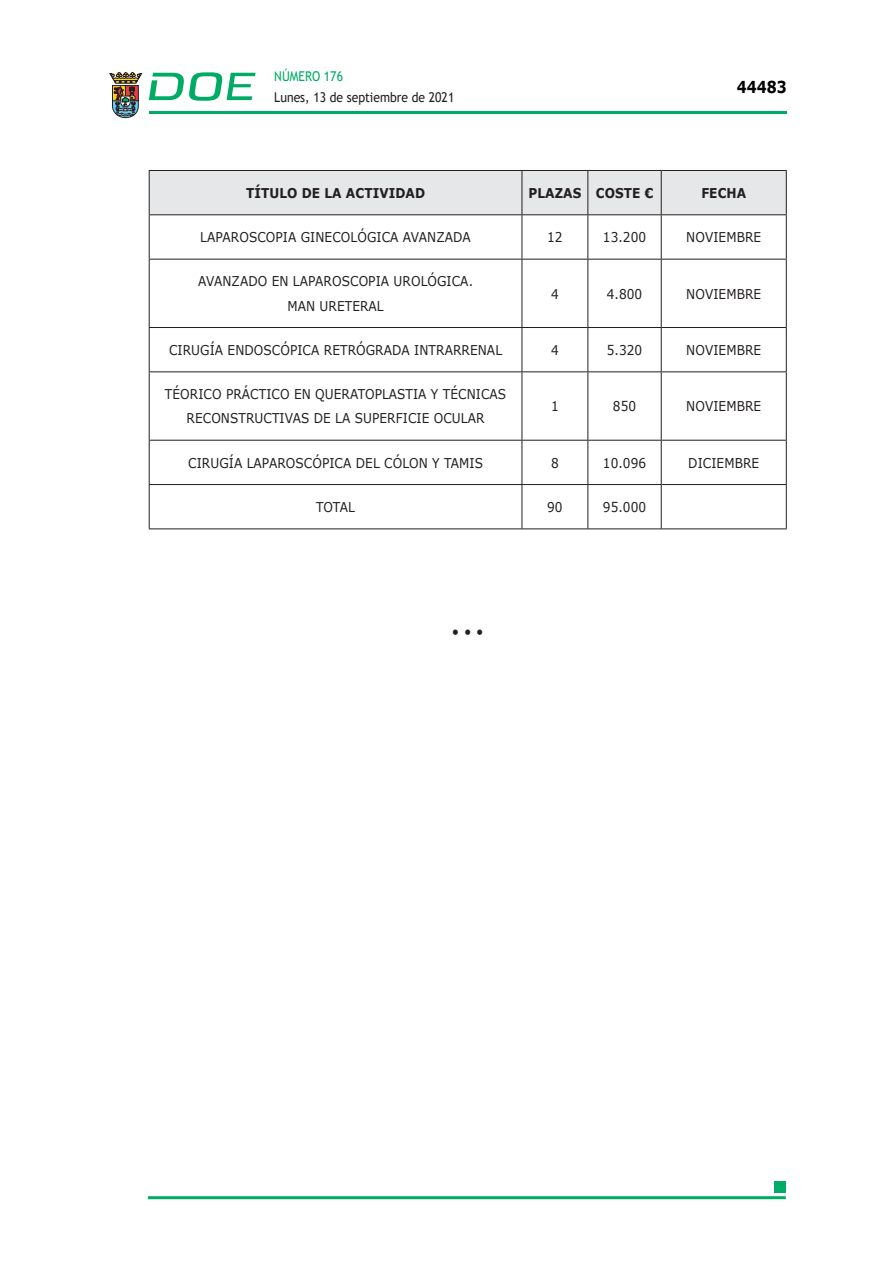
<style>
.page{position:relative;width:893px;height:1263px;background:#fff}
.page>*{position:absolute;margin:0;border:0;box-sizing:border-box;transform-origin:0 0}
.t1{font:700 16.5px "Verdana";color:#000;scale:.85 1}
.CUERPO_DE_TEXTO{font:15px "Verdana";color:#231f20;scale:.9 1}
.CUERPO_DE_TEXTO-2{font:13.5px/24px "Verdana";letter-spacing:.005em;color:#231f20;text-align:center;scale:.9 1}
.ENCABEZADO_TABLA{font:700 13.5px "Verdana";letter-spacing:.005em;color:#231f20;scale:.9 1}
.t2{font:13.5px "Trebuchet MS";color:#231f20;scale:.9 1}
.t3{font:13.5px "Trebuchet MS";color:#00ab67;scale:.9 1}
</style>
<div class="page">
<hr style="left:149px;top:111px;width:638px;height:3px;background:#00ab66">
<svg style="left:109px;top:72px;width:33px;height:46px"></svg>
<svg style="left:149px;top:72px;width:106px;height:29px"></svg>
<hr style="left:148px;top:1196px;width:638px;height:3px;background:#00ab66">
<div style="left:775px;top:1181px;width:11px;height:11px;background:#00ab66"></div>
<div style="left:150px;top:171px;width:636px;height:43px;background:#e6e7e9"></div>
<hr style="left:149px;top:170px;width:373px;height:1px;background:#231f20">
<hr style="left:522px;top:170px;width:66px;height:1px;background:#231f20">
<hr style="left:588px;top:170px;width:73px;height:1px;background:#231f20">
<hr style="left:661px;top:170px;width:126px;height:1px;background:#231f20">
<hr style="left:149px;top:214px;width:373px;height:1px;background:#231f20">
<hr style="left:522px;top:214px;width:66px;height:1px;background:#231f20">
<hr style="left:588px;top:214px;width:73px;height:1px;background:#231f20">
<hr style="left:661px;top:214px;width:126px;height:1px;background:#231f20">
<hr style="left:149px;top:259px;width:373px;height:1px;background:#231f20">
<hr style="left:522px;top:259px;width:66px;height:1px;background:#231f20">
<hr style="left:588px;top:259px;width:73px;height:1px;background:#231f20">
<hr style="left:661px;top:259px;width:126px;height:1px;background:#231f20">
<hr style="left:149px;top:327px;width:373px;height:1px;background:#231f20">
<hr style="left:522px;top:327px;width:66px;height:1px;background:#231f20">
<hr style="left:588px;top:327px;width:73px;height:1px;background:#231f20">
<hr style="left:661px;top:327px;width:126px;height:1px;background:#231f20">
<hr style="left:149px;top:371px;width:373px;height:1px;background:#231f20">
<hr style="left:522px;top:371px;width:66px;height:1px;background:#231f20">
<hr style="left:588px;top:371px;width:73px;height:1px;background:#231f20">
<hr style="left:661px;top:371px;width:126px;height:1px;background:#231f20">
<hr style="left:149px;top:440px;width:373px;height:1px;background:#231f20">
<hr style="left:522px;top:440px;width:66px;height:1px;background:#231f20">
<hr style="left:588px;top:440px;width:73px;height:1px;background:#231f20">
<hr style="left:661px;top:440px;width:126px;height:1px;background:#231f20">
<hr style="left:149px;top:484px;width:373px;height:1px;background:#231f20">
<hr style="left:522px;top:484px;width:66px;height:1px;background:#231f20">
<hr style="left:588px;top:484px;width:73px;height:1px;background:#231f20">
<hr style="left:661px;top:484px;width:126px;height:1px;background:#231f20">
<hr style="left:149px;top:528px;width:373px;height:1px;background:#231f20">
<hr style="left:522px;top:528px;width:66px;height:1px;background:#231f20">
<hr style="left:588px;top:528px;width:73px;height:1px;background:#231f20">
<hr style="left:661px;top:528px;width:126px;height:1px;background:#231f20">
<hr style="left:149px;top:171px;width:1px;height:43px;background:#231f20">
<hr style="left:149px;top:215px;width:1px;height:44px;background:#231f20">
<hr style="left:149px;top:260px;width:1px;height:67px;background:#231f20">
<hr style="left:149px;top:328px;width:1px;height:43px;background:#231f20">
<hr style="left:149px;top:372px;width:1px;height:68px;background:#231f20">
<hr style="left:149px;top:441px;width:1px;height:43px;background:#231f20">
<hr style="left:149px;top:485px;width:1px;height:43px;background:#231f20">
<hr style="left:522px;top:171px;width:1px;height:43px;background:#231f20">
<hr style="left:587px;top:171px;width:1px;height:43px;background:#231f20">
<hr style="left:661px;top:171px;width:1px;height:43px;background:#231f20">
<hr style="left:786px;top:171px;width:1px;height:43px;background:#231f20">
<hr style="left:522px;top:215px;width:1px;height:44px;background:#231f20">
<hr style="left:587px;top:215px;width:1px;height:44px;background:#231f20">
<hr style="left:661px;top:215px;width:1px;height:44px;background:#231f20">
<hr style="left:786px;top:215px;width:1px;height:44px;background:#231f20">
<hr style="left:522px;top:260px;width:1px;height:67px;background:#231f20">
<hr style="left:587px;top:260px;width:1px;height:67px;background:#231f20">
<hr style="left:661px;top:260px;width:1px;height:67px;background:#231f20">
<hr style="left:786px;top:260px;width:1px;height:67px;background:#231f20">
<hr style="left:522px;top:328px;width:1px;height:43px;background:#231f20">
<hr style="left:587px;top:328px;width:1px;height:43px;background:#231f20">
<hr style="left:661px;top:328px;width:1px;height:43px;background:#231f20">
<hr style="left:786px;top:328px;width:1px;height:43px;background:#231f20">
<hr style="left:522px;top:372px;width:1px;height:68px;background:#231f20">
<hr style="left:587px;top:372px;width:1px;height:68px;background:#231f20">
<hr style="left:661px;top:372px;width:1px;height:68px;background:#231f20">
<hr style="left:786px;top:372px;width:1px;height:68px;background:#231f20">
<hr style="left:522px;top:441px;width:1px;height:43px;background:#231f20">
<hr style="left:587px;top:441px;width:1px;height:43px;background:#231f20">
<hr style="left:661px;top:441px;width:1px;height:43px;background:#231f20">
<hr style="left:786px;top:441px;width:1px;height:43px;background:#231f20">
<hr style="left:522px;top:485px;width:1px;height:43px;background:#231f20">
<hr style="left:587px;top:485px;width:1px;height:43px;background:#231f20">
<hr style="left:661px;top:485px;width:1px;height:43px;background:#231f20">
<hr style="left:786px;top:485px;width:1px;height:43px;background:#231f20">
<p class="t3" style="left:274px;top:67px;width:78px">NÚMERO 176</p>
<p class="t2" style="left:274px;top:88px;width:202px">Lunes, 13 de septiembre de 2021</p>
<p class="t1" style="left:737px;top:75px;width:60px">44483</p>
<p class="ENCABEZADO_TABLA" style="left:246px;top:183px;width:200px">TÍTULO DE LA ACTIVIDAD</p>
<p class="ENCABEZADO_TABLA" style="left:528px;top:183px;width:60px">PLAZAS</p>
<p class="ENCABEZADO_TABLA" style="left:596px;top:183px;width:65px">COSTE €</p>
<p class="ENCABEZADO_TABLA" style="left:701px;top:183px;width:51px">FECHA</p>
<p class="CUERPO_DE_TEXTO-2" style="left:200px;top:225px;width:302px">LAPAROSCOPIA GINECOLÓGICA AVANZADA</p>
<p class="CUERPO_DE_TEXTO-2" style="left:547px;top:225px;width:19px">12</p>
<p class="CUERPO_DE_TEXTO-2" style="left:603px;top:225px;width:50px">13.200</p>
<p class="CUERPO_DE_TEXTO-2" style="left:686px;top:225px;width:85px">NOVIEMBRE</p>
<p class="CUERPO_DE_TEXTO-2" style="left:198px;top:269px;width:307px">AVANZADO EN LAPAROSCOPIA UROLÓGICA.<br>MAN URETERAL</p>
<p class="CUERPO_DE_TEXTO-2" style="left:551px;top:281px;width:10px">4</p>
<p class="CUERPO_DE_TEXTO-2" style="left:607px;top:281px;width:41px">4.800</p>
<p class="CUERPO_DE_TEXTO-2" style="left:686px;top:281px;width:85px">NOVIEMBRE</p>
<p class="CUERPO_DE_TEXTO-2" style="left:169px;top:338px;width:372px">CIRUGÍA ENDOSCÓPICA RETRÓGRADA INTRARRENAL</p>
<p class="CUERPO_DE_TEXTO-2" style="left:551px;top:338px;width:10px">4</p>
<p class="CUERPO_DE_TEXTO-2" style="left:607px;top:338px;width:41px">5.320</p>
<p class="CUERPO_DE_TEXTO-2" style="left:686px;top:338px;width:85px">NOVIEMBRE</p>
<p class="CUERPO_DE_TEXTO-2" style="left:165px;top:382px;width:381px">TÉORICO PRÁCTICO EN QUERATOPLASTIA Y TÉCNICAS<br>RECONSTRUCTIVAS DE LA SUPERFICIE OCULAR</p>
<p class="CUERPO_DE_TEXTO-2" style="left:551px;top:394px;width:10px">1</p>
<p class="CUERPO_DE_TEXTO-2" style="left:613px;top:394px;width:27px">850</p>
<p class="CUERPO_DE_TEXTO-2" style="left:686px;top:394px;width:85px">NOVIEMBRE</p>
<p class="CUERPO_DE_TEXTO-2" style="left:188px;top:450px;width:329px">CIRUGÍA LAPAROSCÓPICA DEL CÓLON Y TAMIS</p>
<p class="CUERPO_DE_TEXTO-2" style="left:551px;top:450px;width:10px">8</p>
<p class="CUERPO_DE_TEXTO-2" style="left:603px;top:450px;width:50px">10.096</p>
<p class="CUERPO_DE_TEXTO-2" style="left:688px;top:450px;width:80px">DICIEMBRE</p>
<p class="CUERPO_DE_TEXTO-2" style="left:316px;top:495px;width:44px">TOTAL</p>
<p class="CUERPO_DE_TEXTO-2" style="left:547px;top:495px;width:19px">90</p>
<p class="CUERPO_DE_TEXTO-2" style="left:603px;top:495px;width:50px">95.000</p>
<p class="CUERPO_DE_TEXTO" style="left:452px;top:621px;width:37px">• • •</p>
</div>
